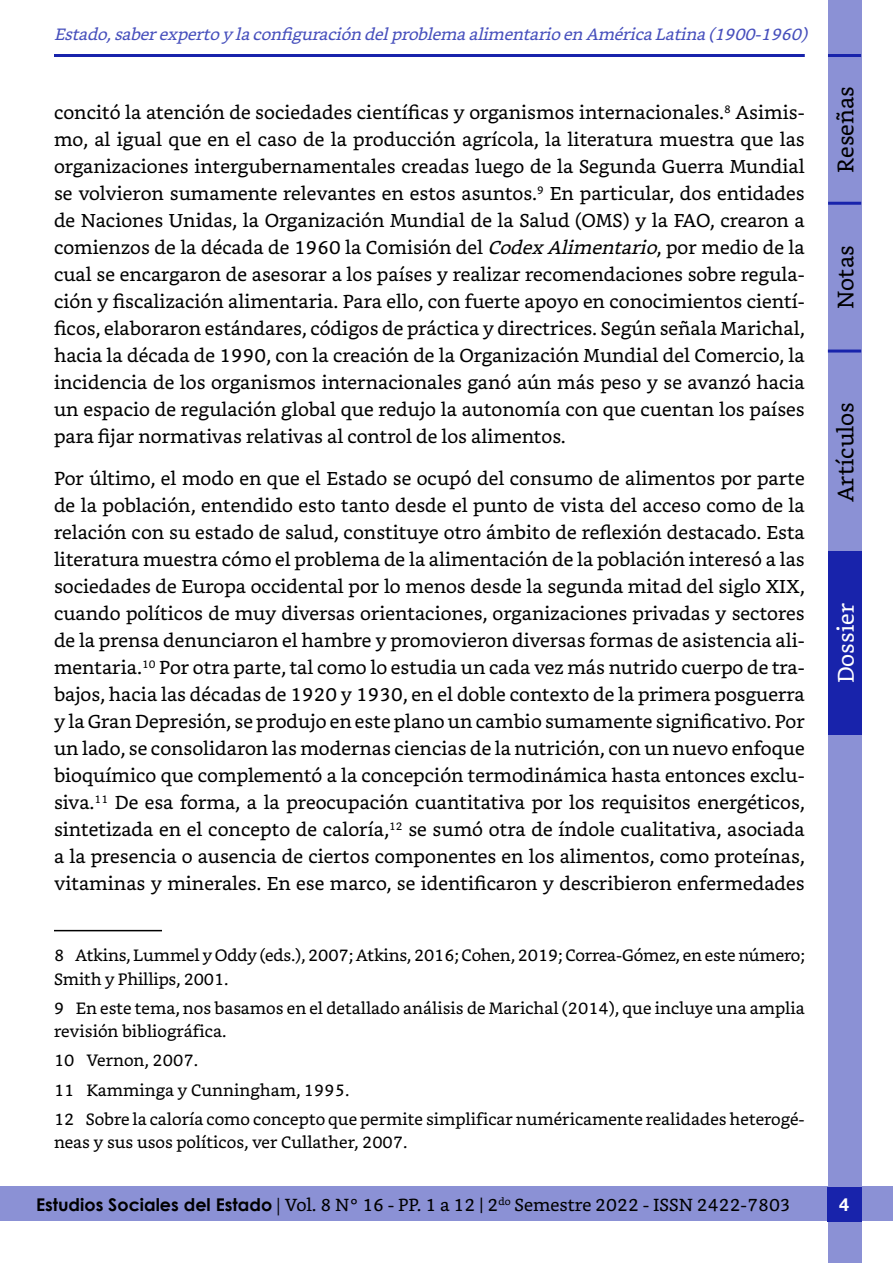
<style>
.page{position:relative;width:893px;height:1263px;background:#fff}
.page>*{position:absolute;margin:0;border:0;box-sizing:border-box;transform-origin:0 0}
.t1{font:22.5px "Bookerly";color:#000}
.t2{font:22.5px "Bookerly";color:#fff}
.Cuerpo{font:18.75px/27px "Bookerly";color:#000;text-align:justify}
.t3{font:700 18px "Helvetica Neue";color:#fff}
.t4{font:17.55px "Bookerly";color:#000}
.Notas_al_pie{font:16.5px/23.2px "Bookerly";color:#000}
.t5{font:italic 16.5px "Bookerly";color:#464fbc}
.s1{font-style:italic}
.s2{font-family:"Century Gothic";font-weight:700}
.s3{font-family:"Minion Pro"}
</style>
<div class="page">
<div style="left:0;top:1187px;width:893px;height:34px;background:#8b91d5"></div>
<div style="left:828px;top:0;width:33px;height:1263px;background:#8b91d5"></div>
<div style="left:828px;top:551px;width:33px;height:184px;background:#1823ab"></div>
<hr style="left:828px;top:350px;width:33px;height:3px;background:#1823ab">
<div style="left:827px;top:1187px;width:35px;height:35px;background:#1823ab"></div>
<hr style="left:828px;top:202px;width:33px;height:3px;background:#1823ab">
<hr style="left:828px;top:54px;width:33px;height:3px;background:#1823ab">
<hr style="left:54px;top:54px;width:751px;height:3px;background:#1823ab">
<hr style="left:54px;top:930px;width:108px;height:1px;background:#000">
<p class="t5" style="left:54px;top:25px;width:760px">Estado,saberexpertoylaconfiguracióndelproblemaalimentarioenAméricaLatina(1900-1960)</p>
<p class="Cuerpo" style="left:54px;top:99px;width:752px">concitó la atención de sociedades científicas y organismos internacionales.<sup>8</sup> Asimis&shy;mo, al igual que en el caso de la producción agrícola, la literatura muestra que las organizaciones intergubernamentales creadas luego de la Segunda Guerra Mundial se volvieron sumamente relevantes en estos asuntos.<sup>9</sup> En particular, dos entidades de Naciones Unidas, la Organización Mundial de la Salud (OMS) y la FAO, crearon a comienzos de la década de 1960 la Comisión del <span class="s1">CodexAlimentario</span>, por medio de la cual se encargaron de asesorar a los países y realizar recomendaciones sobre regula&shy;ción y fiscalización alimentaria. Para ello, con fuerte apoyo en conocimientos cientí&shy;ficos, elaboraron estándares, códigos de práctica y directrices. Según señala Marichal, hacia la década de 1990, con la creación de la Organización Mundial del Comercio, la incidencia de los organismos internacionales ganó aún más peso y se avanzó hacia un espacio de regulación global que redujo la autonomía con que cuentan los países para fijar normativas relativas al control de los alimentos.</p>
<p class="Cuerpo" style="left:54px;top:465px;width:752px">Por último, el modo en que el Estado se ocupó del consumo de alimentos por parte de la población, entendido esto tanto desde el punto de vista del acceso como de la relación con su estado de salud, constituye otro ámbito de reflexión destacado. Esta literatura muestra cómo el problema de la alimentación de la población interesó a las sociedades de Europa occidental por lo menos desde la segunda mitad del siglo XIX, cuando políticos de muy diversas orientaciones, organizaciones privadas y sectores de la prensa denunciaron el hambre y promovieron diversas formas de asistencia ali&shy;mentaria.<sup>10</sup> Por otra parte, tal como lo estudia un cada vez más nutrido cuerpo de tra&shy;bajos, hacia las décadas de 1920 y 1930, en el doble contexto de la primera posguerra y la Gran Depresión, se produjo en este plano un cambio sumamente significativo. Por un lado, se consolidaron las modernas ciencias de la nutrición, con un nuevo enfoque bioquímico que complementó a la concepción termodinámica hasta entonces exclu&shy;siva.<sup>11</sup> De esa forma, a la preocupación cuantitativa por los requisitos energéticos, sintetizada en el concepto de caloría,<sup>12</sup> se sumó otra de índole cualitativa, asociada a la presencia o ausencia de ciertos componentes en los alimentos, como proteínas, vitaminas y minerales. En ese marco, se identificaron y describieron enfermedades</p>
<p class="Notas_al_pie" style="left:54px;top:944px;width:752px">8 Atkins, Lummel y Oddy (eds.), 2007; Atkins, 2016; Cohen, 2019; Correa-Gómez, en este número;<br>Smith y Phillips, 2001.</p>
<p class="Notas_al_pie" style="left:54px;top:996px;width:752px">9 En este tema, nos basamos en el detallado análisis de Marichal (2014), que incluye una amplia revisión bibliográfica.</p>
<p class="Notas_al_pie" style="left:54px;top:1049px;width:146px">10 Vernon, 2007.</p>
<p class="Notas_al_pie" style="left:54px;top:1078px;width:297px">11 Kamminga y Cunningham, 1995.</p>
<p class="Notas_al_pie" style="left:54px;top:1107px;width:752px">12 Sobre la caloría como concepto que permite simplificar numéricamente realidades heterogé&shy;neas y sus usos políticos, ver Cullather, 2007.</p>
<p class="t4" style="left:36px;top:1194px;width:756px"><span class="s2">Estudios Sociales del Estado</span> <span class="s3">|</span> Vol. 8 N° 16 - PP. 1 a 12 | 2<sup>do</sup> Semestre 2022 - ISSN 2422-7803</p>
<p class="t1" style="left:833px;top:173px;width:88px;rotate:-90deg">Reseñas</p>
<p class="t1" style="left:833px;top:309px;width:65px;rotate:-90deg">Notas</p>
<p class="t1" style="left:833px;top:502px;width:102px;rotate:-90deg">Artículos</p>
<p class="t2" style="left:833px;top:683px;width:82px;rotate:-90deg">Dossier</p>
<p class="t3" style="left:839px;top:1193px;width:12px">4</p>
</div>
